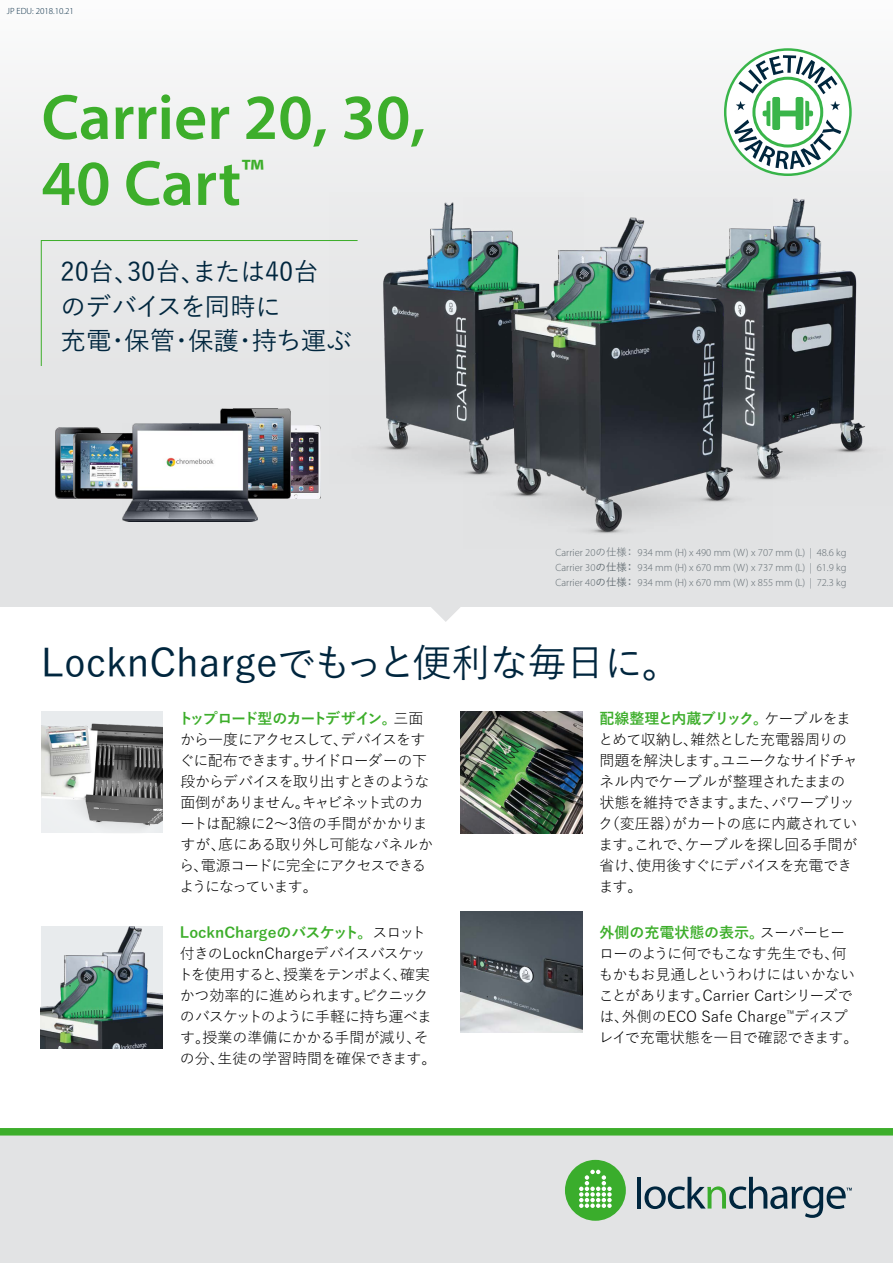
<style>
.page{position:relative;width:893px;height:1263px;background:#fff}
.page>*{position:absolute;margin:0;border:0;box-sizing:border-box;transform-origin:0 0}
.t1{font:600 64.5px/66px "Myriad Pro";color:#3dae2b}
.t2{font:500 39px "Yu Gothic";color:#00263e}
.t3{font:500 25.5px/34.5px "Yu Gothic";color:#00263e}
.t4{font:15px/21px "Yu Gothic";letter-spacing:-.05em;color:#000}
.t5{font:15px/21px "Yu Gothic";letter-spacing:-.03em;color:#000}
.t6{font:15px/21px "Yu Gothic";letter-spacing:-.025em;color:#000}
.t7{font:300 10.5px/15px "Myriad Pro";color:#606a70;text-align:justify}
.t8{font:300 9px "Myriad Pro";color:#00263e}
.s1{font-family:"Yu Gothic";font-weight:400}
.s2{font-family:"Yu Gothic";font-weight:500}
.s3{font-weight:700;color:#3dae2b}
</style>
<div class="page">
<div style="left:0;top:0;width:893px;height:607px;background:linear-gradient(to bottom,#f6f6f6,#dcddde)"></div>
<svg style="left:429px;top:589px;width:33px;height:33px"></svg>
<svg style="left:724px;top:48px;width:128px;height:123px"></svg>
<div style="left:41px;top:240px;width:289px;height:127px;background:#e7e7e8"></div>
<div style="left:0;top:1135px;width:893px;height:128px;background:#e2e3e4"></div>
<hr style="left:637px;top:1177px;width:4px;height:31px;background:#00263e">
<div style="left:565px;top:1160px;width:61px;height:61px;background:#3aad2c;border-radius:50%"></div>
<svg style="left:579px;top:1170px;width:33px;height:38px"></svg>
<svg style="left:644px;top:1177px;width:208px;height:41px"></svg>
<div style="left:0;top:1128px;width:893px;height:7px;background:#3dae2b"></div>
<img style="left:55px;top:428px;width:46px;height:71px">
<img style="left:290px;top:426px;width:31px;height:73px">
<img style="left:73px;top:434px;width:50px;height:65px">
<img style="left:221px;top:409px;width:69px;height:90px">
<img style="left:123px;top:424px;width:134px;height:97px">
<img style="left:330px;top:193px;width:241px;height:291px">
<img style="left:571px;top:171px;width:322px;height:334px">
<img style="left:463px;top:197px;width:309px;height:352px">
<img style="left:460px;top:911px;width:122px;height:122px">
<img style="left:41px;top:926px;width:121px;height:122px">
<img style="left:460px;top:712px;width:122px;height:121px">
<img style="left:41px;top:712px;width:122px;height:121px">
<p class="t8" style="left:7px;top:5px;width:69px">JP EDU: 2018.10.21</p>
<h1 class="t1" style="left:41px;top:83px;width:386px">Carrier 20, 30,<br>40 Cart<sup>™</sup></h1>
<h3 class="t3" style="left:60px;top:251px;width:293px">20台、30台、または40台<br>のデバイスを同時に<br>充電・保管・保護・持ち運ぶ</h3>
<p class="t7" style="left:556px;top:544px;width:292px">Carrier 20<span class="s1">の仕様：</span> 934 mm (H) x 490 mm (W) x 707 mm (L) | 48.6 kg Carrier 30<span class="s2">の仕様：</span> 934 mm (H) x 670 mm (W) x 737 mm (L) | 61.9 kg Carrier 40<span class="s2">の仕様：</span> 934 mm (H) x 670 mm (W) x 855 mm (L) | 72.3 kg</p>
<h2 class="t2" style="left:41px;top:627px;width:641px">LocknChargeでもっと便利な毎日に。</h2>
<p class="t4" style="left:178px;top:706px;width:256px"><span class="s3">トップロード型のカートデザイン。</span>三面から一度にアクセスして、デバイスをすぐに配布できます。サイドローダーの下段からデバイスを取り出すときのような面倒がありません。キャビネット式のカートは配線に2～3倍の手間がかかりますが、底にある取り外し可能なパネルから、電源コードに完全にアクセスできるようになっています。</p>
<p class="t4" style="left:598px;top:706px;width:261px"><span class="s3">配線整理と内蔵ブリック。</span>ケーブルをまとめて収納し、雑然とした充電器周りの問題を解決します。ユニークなサイドチャネル内でケーブルが整理されたままの状態を維持できます。また、パワーブリック（変圧器）がカートの底に内蔵されています。これで、ケーブルを探し回る手間が省け、使用後すぐにデバイスを充電でき</p>
<p class="t5" style="left:178px;top:920px;width:260px"><span class="s3">LocknChargeのバスケット。</span>スロット付きのLocknChargeデバイスバスケットを使用すると、授業をテンポよく、確実かつ効率的に進められます。ピクニックのバスケットのように手軽に持ち運べます。授業の準備にかかる手間が減り、その分、生徒の学習時間を確保できます。</p>
<p class="t6" style="left:599px;top:920px;width:261px"><span class="s3">外側の充電状態の表示。</span>スーパーヒーローのように何でもこなす先生でも、何もかもお見通しというわけにはいかないことがあります。Carrier Cartシリーズでは、外側のECO Safe Charge<sup>™</sup>ディスプレイで充電状態を一目で確認できます。</p>
</div>
